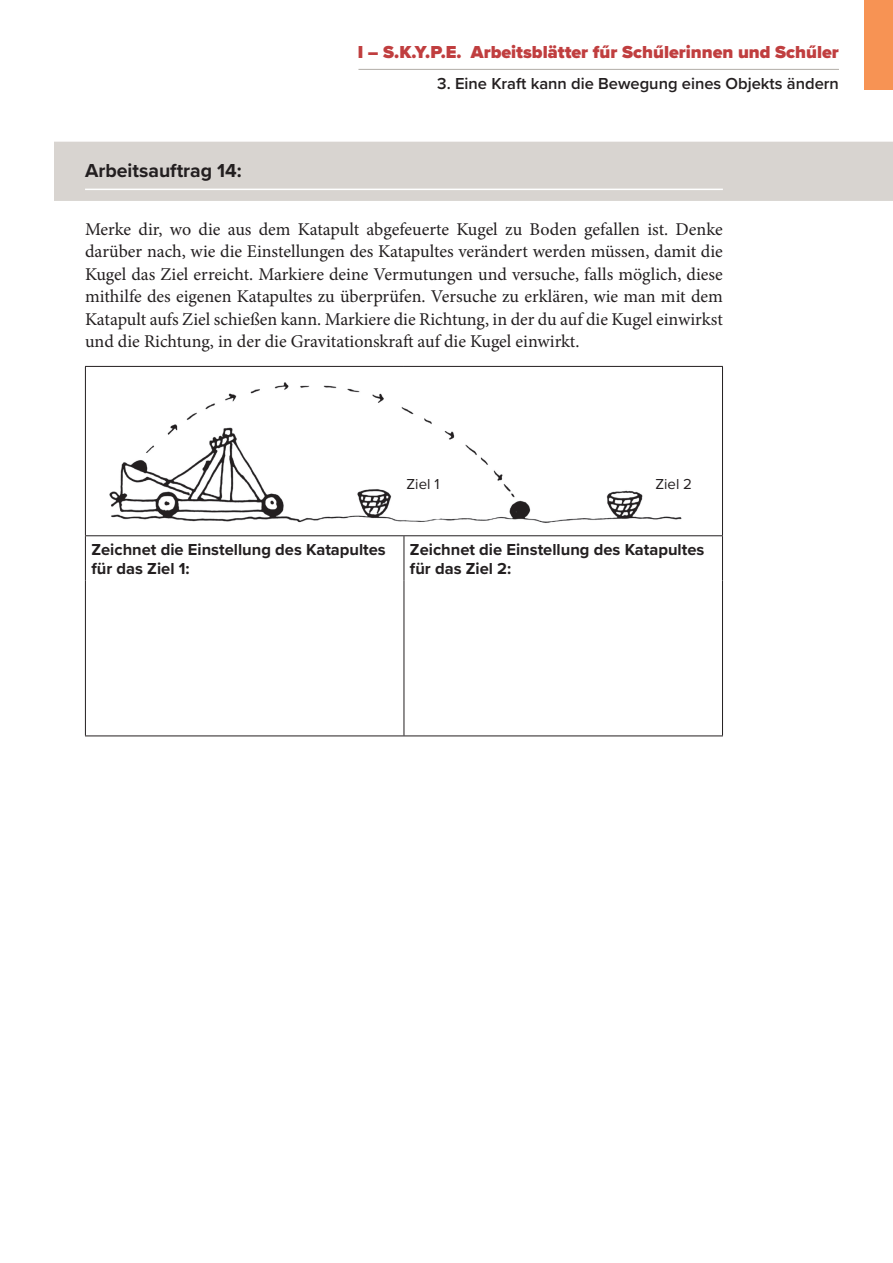
<style>
.page{position:relative;width:893px;height:1263px;background:#fff}
.page>*{position:absolute;margin:0;border:0;box-sizing:border-box;transform-origin:0 0}
.t1{font:700 19.5px "Proxima Nova";color:#231f20}
.t2{font:18px/22.5px "Minion Pro";color:#231f20;text-align:justify}
.t3{font:900 18px "Proxima Nova";color:#c03e3f}
.t4{font:700 16.5px/19.5px "Proxima Nova";color:#231f20}
.t5{font:600 16.5px "Proxima Nova";color:#231f20}
.t6{font:15px "Proxima Nova";color:#231f20}
</style>
<div class="page">
<hr style="left:358px;top:69px;width:481px;height:1px;background:#b1ada7">
<div style="left:864px;top:0;width:29px;height:89px;background:#f79354"></div>
<div style="left:54px;top:142px;width:839px;height:59px;background:#d8d4d0"></div>
<hr style="left:85px;top:189px;width:638px;height:1px;background:#fff">
<hr style="left:85px;top:366px;width:319px;height:1px;background:#231f20">
<hr style="left:85px;top:367px;width:1px;height:168px;background:#231f20">
<hr style="left:404px;top:366px;width:319px;height:1px;background:#231f20">
<hr style="left:722px;top:367px;width:1px;height:168px;background:#231f20">
<hr style="left:85px;top:535px;width:319px;height:1px;background:#231f20">
<hr style="left:85px;top:536px;width:1px;height:44px;background:#231f20">
<hr style="left:404px;top:535px;width:319px;height:1px;background:#231f20">
<hr style="left:722px;top:536px;width:1px;height:44px;background:#231f20">
<hr style="left:85px;top:580px;width:1px;height:155px;background:#231f20">
<hr style="left:404px;top:580px;width:1px;height:155px;background:#231f20">
<hr style="left:722px;top:580px;width:1px;height:155px;background:#231f20">
<hr style="left:404px;top:536px;width:1px;height:44px;background:#231f20">
<hr style="left:85px;top:735px;width:319px;height:1px;background:#231f20">
<hr style="left:404px;top:735px;width:319px;height:1px;background:#231f20">
<img style="left:109px;top:382px;width:573px;height:141px">
<p class="t1" style="left:85px;top:156px;width:158px">Arbeitsauftrag 14:</p>
<p class="t3" style="left:358px;top:38px;width:483px">I – S.K.Y.P.E. Arbeitsblätter fűr Schűlerinnen und Schűler</p>
<p class="t5" style="left:437px;top:71px;width:403px">3. Eine Kraft kann die Bewegung eines Objekts ändern</p>
<p class="t2" style="left:85px;top:218px;width:639px">Merke dir, wo die aus dem Katapult abgefeuerte Kugel zu Boden gefallen ist. Denke darüber nach, wie die Einstellungen des Katapultes verändert werden müssen, damit die Kugel das Ziel erreicht. Markiere deine Vermutungen und versuche, falls möglich, diese mithilfe des eigenen Katapultes zu überprüfen. Versuche zu erklären, wie man mit dem Katapult aufs Ziel schießen kann. Markiere die Richtung, in der du auf die Kugel einwirkst und die Richtung, in der die Gravitationskraft auf die Kugel einwirkt.</p>
<p class="t6" style="left:406px;top:473px;width:34px">Ziel 1</p>
<p class="t6" style="left:655px;top:473px;width:38px">Ziel 2</p>
<p class="t4" style="left:91px;top:539px;width:296px">Zeichnet die Einstellung des Katapultes für das Ziel 1:</p>
<p class="t4" style="left:410px;top:539px;width:296px">Zeichnet die Einstellung des Katapultes für das Ziel 2:</p>
</div>
